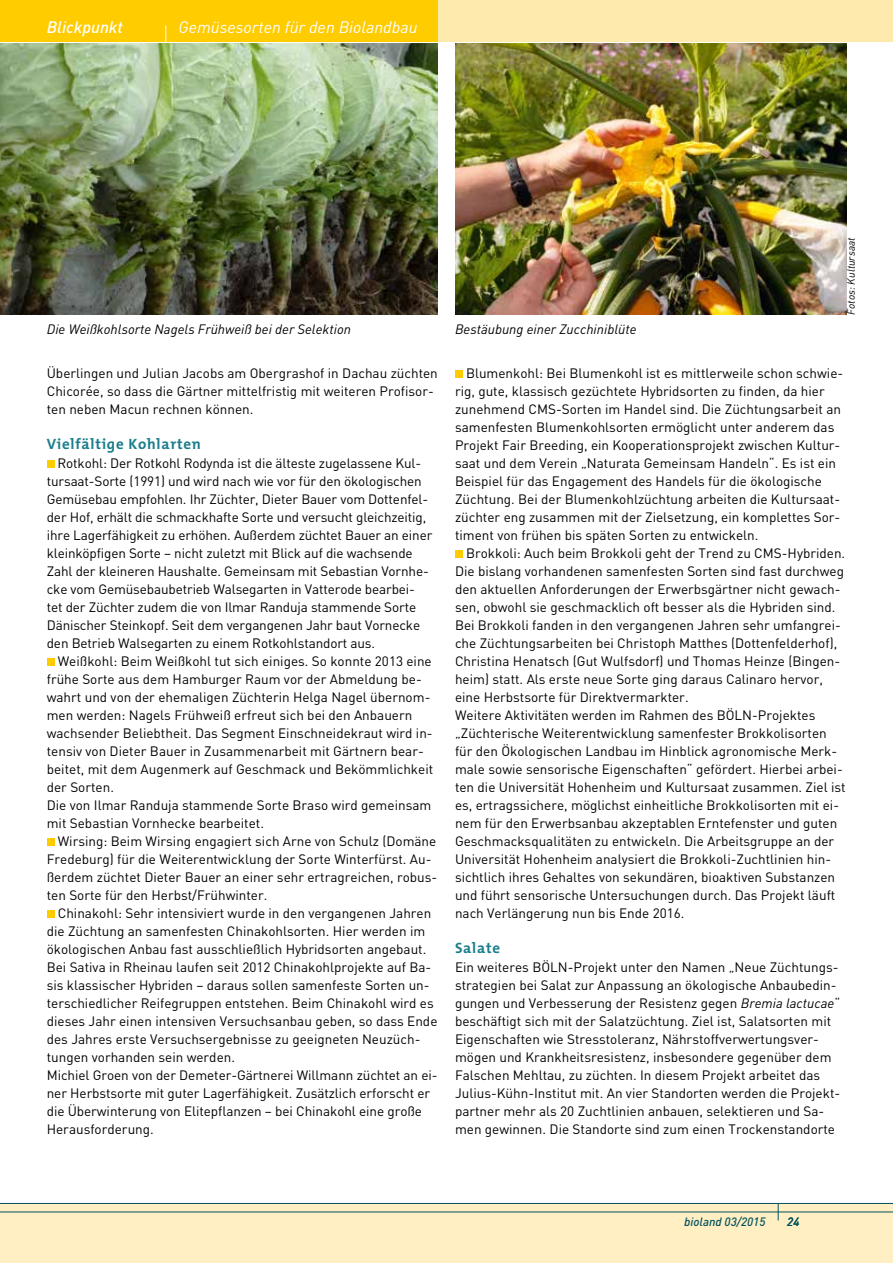
<style>
.page{position:relative;width:893px;height:1263px;background:#fff}
.page>*{position:absolute;margin:0;border:0;box-sizing:border-box;transform-origin:0 0}
.t1{font:italic 16.5px "DIN";color:#fff}
.t2{font:italic 500 16.5px "DIN";color:#fff}
.t3{font:700 15px "The Mix";letter-spacing:.05em;color:#1a7e8b}
.t4{font:13.5px/18px "DIN";color:#000}
.t5{font:italic 13.5px "DIN";color:#000}
.t6{font:italic 500 12px "DIN";color:#00535f}
.t7{font:italic 10.5px "DIN";color:#000}
.s1{font-style:italic}
</style>
<div class="page">
<img style="left:455px;top:43px;width:391px;height:272px">
<img style="left:0;top:43px;width:438px;height:272px">
<div style="left:0;top:1203px;width:893px;height:60px;background:#ffefc3"></div>
<hr style="left:0;top:1203px;width:893px;height:1px;background:#00535f">
<hr style="left:0;top:1211px;width:893px;height:1px;background:#00535f">
<div style="left:0;top:0;width:893px;height:43px;background:#ffeaad"></div>
<svg style="left:778px;top:1204px;width:1px;height:16px"></svg>
<div style="left:47px;top:460px;width:7px;height:8px;background:#fc0"></div>
<div style="left:47px;top:658px;width:7px;height:8px;background:#fc0"></div>
<div style="left:47px;top:838px;width:7px;height:8px;background:#fc0"></div>
<div style="left:47px;top:910px;width:7px;height:8px;background:#fc0"></div>
<div style="left:455px;top:370px;width:8px;height:8px;background:#fc0"></div>
<div style="left:455px;top:550px;width:8px;height:8px;background:#fc0"></div>
<div style="left:0;top:0;width:438px;height:43px;background:#fc0"></div>
<svg style="left:165px;top:26px;width:1px;height:16px"></svg>
<hr style="left:0;top:42px;width:893px;height:1px;background:#fff">
<p class="t2" style="left:47px;top:16px;width:78px">Blickpunkt</p>
<p class="t1" style="left:179px;top:16px;width:240px">Gemüsesorten für den Biolandbau</p>
<p class="t5" style="left:47px;top:321px;width:306px">Die Weißkohlsorte Nagels Frühweiß bei der Selektion</p>
<p class="t5" style="left:455px;top:321px;width:183px">Bestäubung einer Zucchiniblüte</p>
<p class="t7" style="left:844px;top:315px;width:79px;rotate:-90deg">Fotos: Kultursaat</p>
<p class="t4" style="left:47px;top:364px;width:393px">Überlingen und Julian Jacobs am Obergrashof in Dachau züchten<br>Chicorée, so dass die Gärtner mittelfristig mit weiteren Profisor&shy;ten neben Macun rechnen können.</p>
<p class="t3" style="left:47px;top:431px;width:156px">Vielfältige Kohlarten</p>
<p class="t4" style="left:47px;top:454px;width:387px;text-indent:11px">Rotkohl: Der Rotkohl Rodynda ist die älteste zugelassene Kul&shy;tursaat-Sorte (1991) und wird nach wie vor für den ökologischen Gemüsebau empfohlen. Ihr Züchter, Dieter Bauer vom Dottenfel&shy;der Hof, erhält die schmackhafte Sorte und versucht gleichzeitig, ihre Lagerfähigkeit zu erhöhen. Außerdem züchtet Bauer an einer kleinköpfigen Sorte – nicht zuletzt mit Blick auf die wachsende Zahl der kleineren Haushalte. Gemeinsam mit Sebastian Vornhe&shy;cke vom Gemüsebaubetrieb Walsegarten in Vatterode bearbei&shy;tet der Züchter zudem die von Ilmar Randuja stammende Sorte Dänischer Steinkopf. Seit dem vergangenen Jahr baut Vornecke den Betrieb Walsegarten zu einem Rotkohlstandort aus.</p>
<p class="t4" style="left:47px;top:652px;width:388px;text-indent:11px">Weißkohl: Beim Weißkohl tut sich einiges. So konnte 2013 eine frühe Sorte aus dem Hamburger Raum vor der Abmeldung be&shy;wahrt und von der ehemaligen Züchterin Helga Nagel übernom&shy;men werden: Nagels Frühweiß erfreut sich bei den Anbauern wachsender Beliebtheit. Das Segment Einschneidekraut wird in&shy;tensiv von Dieter Bauer in Zusammenarbeit mit Gärtnern bear&shy;beitet, mit dem Augenmerk auf Geschmack und Bekömmlichkeit der Sorten.<br>Die von Ilmar Randuja stammende Sorte Braso wird gemeinsam mit Sebastian Vornhecke bearbeitet.</p>
<p class="t4" style="left:47px;top:832px;width:392px;text-indent:11px">Wirsing: Beim Wirsing engagiert sich Arne von Schulz (Domäne Fredeburg) für die Weiterentwicklung der Sorte Winterfürst. Au&shy;ßerdem züchtet Dieter Bauer an einer sehr ertragreichen, robus&shy;ten Sorte für den Herbst/Frühwinter.</p>
<p class="t4" style="left:47px;top:904px;width:392px;text-indent:11px">Chinakohl: Sehr intensiviert wurde in den vergangenen Jahren die Züchtung an samenfesten Chinakohlsorten. Hier werden im ökologischen Anbau fast ausschließlich Hybridsorten angebaut.<br>Bei Sativa in Rheinau laufen seit 2012 Chinakohlprojekte auf Ba&shy;sis klassischer Hybriden – daraus sollen samenfeste Sorten un&shy;terschiedlicher Reifegruppen entstehen. Beim Chinakohl wird es dieses Jahr einen intensiven Versuchsanbau geben, so dass Ende des Jahres erste Versuchsergebnisse zu geeigneten Neuzüch&shy;tungen vorhanden sein werden.<br>Michiel Groen von der Demeter-Gärtnerei Willmann züchtet an ei&shy;ner Herbstsorte mit guter Lagerfähigkeit. Zusätzlich erforscht er die Überwinterung von Elitepflanzen – bei Chinakohl eine große Herausforderung.</p>
<p class="t4" style="left:455px;top:364px;width:390px;text-indent:11px">Blumenkohl: Bei Blumenkohl ist es mittlerweile schon schwie&shy;rig, gute, klassisch gezüchtete Hybridsorten zu finden, da hier zunehmend CMS-Sorten im Handel sind. Die Züchtungsarbeit an samenfesten Blumenkohlsorten ermöglicht unter anderem das Projekt Fair Breeding, ein Kooperationsprojekt zwischen Kultur&shy;saat und dem Verein „Naturata Gemeinsam Handeln“. Es ist ein Beispiel für das Engagement des Handels für die ökologische Züchtung. Bei der Blumenkohlzüchtung arbeiten die Kultursaat&shy;züchter eng zusammen mit der Zielsetzung, ein komplettes Sor&shy;timent von frühen bis späten Sorten zu entwickeln.</p>
<p class="t4" style="left:455px;top:544px;width:392px;text-indent:11px">Brokkoli: Auch beim Brokkoli geht der Trend zu CMS-Hybriden.<br>Die bislang vorhandenen samenfesten Sorten sind fast durchweg den aktuellen Anforderungen der Erwerbsgärtner nicht gewach&shy;sen, obwohl sie geschmacklich oft besser als die Hybriden sind.<br>Bei Brokkoli fanden in den vergangenen Jahren sehr umfangrei&shy;che Züchtungsarbeiten bei Christoph Matthes (Dottenfelderhof), Christina Henatsch (Gut Wulfsdorf) und Thomas Heinze (Bingen&shy;heim) statt. Als erste neue Sorte ging daraus Calinaro hervor, eine Herbstsorte für Direktvermarkter.<br>Weitere Aktivitäten werden im Rahmen des BÖLN-Projektes „Züchterische Weiterentwicklung samenfester Brokkolisorten für den Ökologischen Landbau im Hinblick agronomische Merk&shy;male sowie sensorische Eigenschaften“ gefördert. Hierbei arbei&shy;ten die Universität Hohenheim und Kultursaat zusammen. Ziel ist es, ertragssichere, möglichst einheitliche Brokkolisorten mit ei&shy;nem für den Erwerbsanbau akzeptablen Erntefenster und guten Geschmacksqualitäten zu entwickeln. Die Arbeitsgruppe an der Universität Hohenheim analysiert die Brokkoli-Zuchtlinien hin&shy;sichtlich ihres Gehaltes von sekundären, bioaktiven Substanzen und führt sensorische Untersuchungen durch. Das Projekt läuft nach Verlängerung nun bis Ende 2016.</p>
<p class="t3" style="left:455px;top:935px;width:47px">Salate</p>
<p class="t4" style="left:455px;top:958px;width:387px">Ein weiteres BÖLN-Projekt unter den Namen „Neue Züchtungs&shy;strategien bei Salat zur Anpassung an ökologische Anbaubedin&shy;gungen und Verbesserung der Resistenz gegen <span class="s1">Bremia lactucae</span>“ beschäftigt sich mit der Salatzüchtung. Ziel ist, Salatsorten mit Eigenschaften wie Stresstoleranz, Nährstoffverwertungsver&shy;mögen und Krankheitsresistenz, insbesondere gegenüber dem Falschen Mehltau, zu züchten. In diesem Projekt arbeitet das Julius-Kühn-Institut mit. An vier Standorten werden die Projekt&shy;partner mehr als 20 Zuchtlinien anbauen, selektieren und Sa&shy;men gewinnen. Die Standorte sind zum einen Trockenstandorte</p>
<p class="t6" style="left:684px;top:1214px;width:83px">bioland 03/2015</p>
<p class="t6" style="left:787px;top:1214px;width:14px">24</p>
</div>
